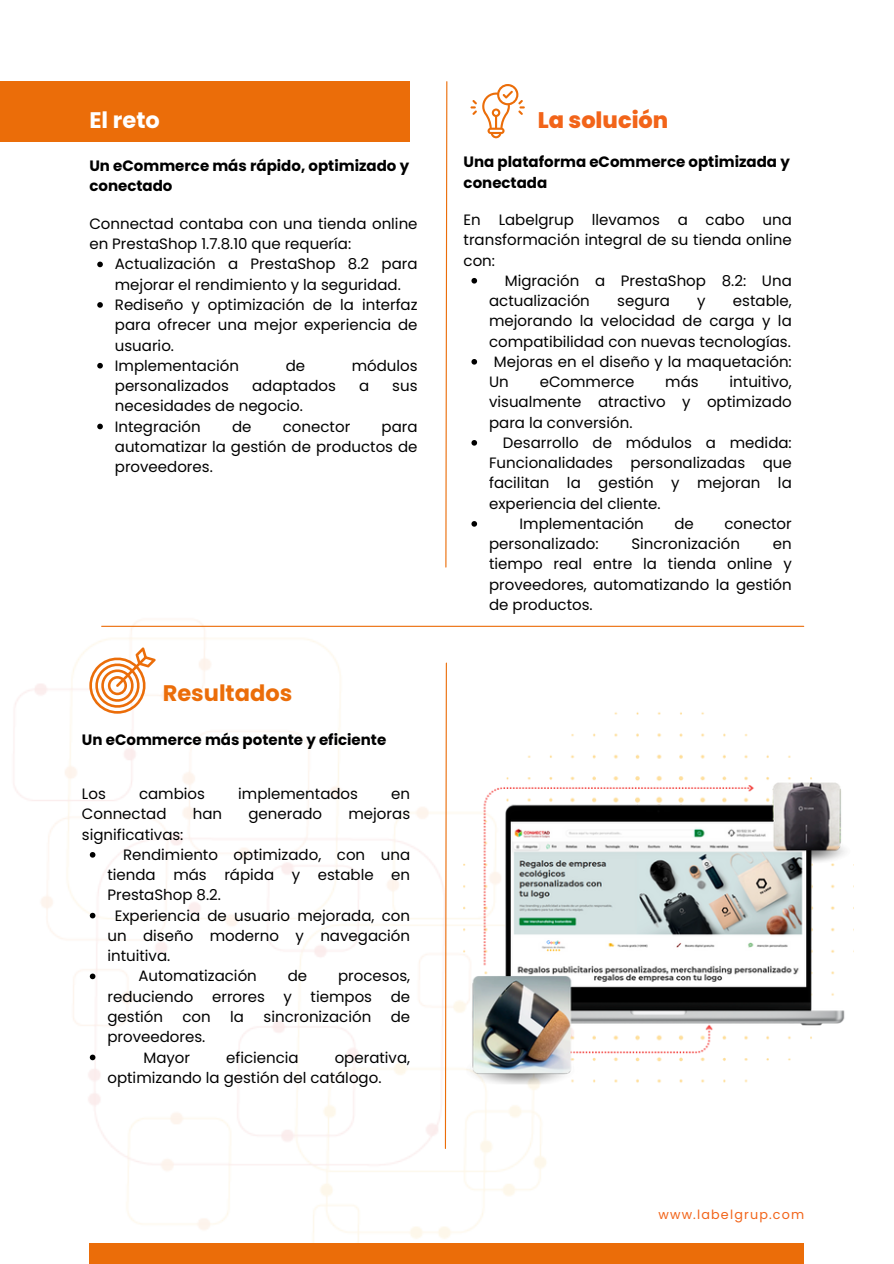
<style>
.page{position:relative;width:894px;height:1264px;background:#fff}
.page>*{position:absolute;margin:0;border:0;box-sizing:border-box;transform-origin:0 0}
.t1{font:800 22.5px "Poppins";color:#f26419}
.t2{font:700 22.5px "Poppins";color:#eb6d09}
.t3{font:700 22.5px "Poppins";color:#fff}
.t4{font:15px/20.2px "Poppins";color:#000;text-align:justify}
.t5{font:700 15px/20.2px "Poppins";color:#000}
.t6{font:12.75px "Poppins";letter-spacing:.09em;color:#f26419}
</style>
<div class="page">
<img style="left:0;top:106px;width:854px;height:1137px">
<div style="left:89px;top:1243px;width:715px;height:20px;background:#eb6d09"></div>
<svg style="left:444px;top:81px;width:4px;height:487px"></svg>
<hr style="left:102px;top:625px;width:701px;height:2px;background:#eb6d09">
<svg style="left:470px;top:84px;width:54px;height:54px"></svg>
<svg style="left:89px;top:647px;width:67px;height:66px"></svg>
<div style="left:0;top:81px;width:410px;height:60px;background:#eb6d09"></div>
<svg style="left:444px;top:662px;width:3px;height:487px"></svg>
<img style="left:463px;top:707px;width:389px;height:389px">
<svg style="left:97px;top:261px;width:6px;height:6px"></svg>
<svg style="left:97px;top:302px;width:6px;height:6px"></svg>
<svg style="left:97px;top:363px;width:6px;height:5px"></svg>
<svg style="left:97px;top:423px;width:6px;height:6px"></svg>
<svg style="left:471px;top:278px;width:6px;height:5px"></svg>
<svg style="left:471px;top:359px;width:6px;height:5px"></svg>
<svg style="left:471px;top:440px;width:6px;height:5px"></svg>
<svg style="left:471px;top:521px;width:6px;height:5px"></svg>
<svg style="left:90px;top:852px;width:5px;height:5px"></svg>
<svg style="left:90px;top:912px;width:5px;height:6px"></svg>
<svg style="left:90px;top:973px;width:5px;height:6px"></svg>
<svg style="left:90px;top:1054px;width:5px;height:6px"></svg>
<p class="t3" style="left:89px;top:104px;width:72px">El reto</p>
<h2 class="t5" style="left:89px;top:156px;width:321px">Un eCommerce más rápido, optimizado y conectado</h2>
<p class="t4" style="left:89px;top:213px;width:329px">Connectad contaba con una tienda online en PrestaShop 1.7.8.10 que requería:</p>
<h1 class="t4" style="left:115px;top:254px;width:304px">Actualización a PrestaShop 8.2 para mejorar el rendimiento y la seguridad.</h1>
<p class="t4" style="left:115px;top:294px;width:304px">Rediseño y optimización de la interfaz para ofrecer una mejor experiencia de usuario.</p>
<p class="t4" style="left:115px;top:355px;width:126px">Implementación</p>
<p class="t4" style="left:285px;top:355px;width:21px">de</p>
<p class="t4" style="left:351px;top:355px;width:67px">módulos</p>
<p class="t4" style="left:115px;top:375px;width:116px">personalizados</p>
<p class="t4" style="left:252px;top:375px;width:85px">adaptados</p>
<p class="t4" style="left:359px;top:375px;width:12px">a</p>
<p class="t4" style="left:392px;top:375px;width:27px">sus</p>
<p class="t4" style="left:115px;top:396px;width:189px">necesidades de negocio.</p>
<h1 class="t4" style="left:115px;top:416px;width:87px">Integración</h1>
<h1 class="t4" style="left:232px;top:416px;width:21px">de</h1>
<h1 class="t4" style="left:283px;top:416px;width:69px">conector</h1>
<h1 class="t4" style="left:115px;top:416px;width:304px;text-indent:266px">para automatizar la gestión de productos de proveedores.</h1>
<p class="t2" style="left:163px;top:677px;width:131px">Resultados</p>
<h3 class="t5" style="left:82px;top:729px;width:306px">Un eCommerce más potente y eficiente</h3>
<p class="t4" style="left:82px;top:783px;width:25px">Los</p>
<p class="t4" style="left:139px;top:783px;width:67px">cambios</p>
<p class="t4" style="left:238px;top:783px;width:121px">implementados</p>
<p class="t4" style="left:391px;top:783px;width:20px">en</p>
<p class="t4" style="left:82px;top:804px;width:86px">Connectad</p>
<p class="t4" style="left:193px;top:804px;width:31px">han</p>
<p class="t4" style="left:248px;top:804px;width:75px">generado</p>
<p class="t4" style="left:348px;top:804px;width:63px">mejoras</p>
<p class="t4" style="left:82px;top:824px;width:103px">significativas:</p>
<p class="t4" style="left:107px;top:844px;width:304px;text-indent:16px">Rendimiento optimizado, con una tienda más rápida y estable en PrestaShop 8.2.</p>
<p class="t4" style="left:107px;top:905px;width:304px;text-indent:7px">Experiencia de usuario mejorada, con un diseño moderno y navegación intuitiva.</p>
<h1 class="t4" style="left:138px;top:966px;width:120px">Automatización</h1>
<h1 class="t4" style="left:288px;top:966px;width:21px">de</h1>
<h1 class="t4" style="left:107px;top:966px;width:304px;text-indent:231px">procesos, reduciendo errores y tiempos de gestión</h1>
<h1 class="t4" style="left:182px;top:1006px;width:30px">con</h1>
<h1 class="t4" style="left:230px;top:1006px;width:15px">la</h1>
<h1 class="t4" style="left:263px;top:1006px;width:109px">sincronización</h1>
<h1 class="t4" style="left:390px;top:1006px;width:21px">de</h1>
<h1 class="t4" style="left:107px;top:1026px;width:99px">proveedores.</h1>
<h2 class="t4" style="left:143px;top:1047px;width:48px">Mayor</h2>
<h2 class="t4" style="left:226px;top:1047px;width:74px">eficiencia</h2>
<h2 class="t4" style="left:107px;top:1047px;width:304px;text-indent:227px">operativa, optimizando la gestión del catálogo.</h2>
<h3 class="t1" style="left:537px;top:104px;width:132px">La solución</h3>
<p class="t5" style="left:463px;top:152px;width:327px">Una plataforma eCommerce optimizada y conectada</p>
<p class="t4" style="left:463px;top:210px;width:329px">En Labelgrup llevamos a cabo una transformación integral de su tienda online con:</p>
<p class="t4" style="left:489px;top:270px;width:304px;text-indent:16px">Migración a PrestaShop 8.2: Una actualización</p>
<p class="t4" style="left:489px;top:291px;width:304px;text-indent:244px">estable, mejorando la velocidad de carga y la compatibilidad con nuevas tecnologías.</p>
<p class="t4" style="left:489px;top:351px;width:304px;text-indent:5px">Mejoras en el diseño y la maquetación:<br>Un</p>
<p class="t4" style="left:617px;top:291px;width:54px">segura</p>
<p class="t4" style="left:697px;top:291px;width:10px">y</p>
<p class="t4" style="left:539px;top:372px;width:96px">eCommerce</p>
<p class="t4" style="left:665px;top:372px;width:35px">más</p>
<p class="t4" style="left:489px;top:372px;width:304px;text-indent:240px">intuitivo, visualmente atractivo y optimizado para la conversión.</p>
<p class="t4" style="left:489px;top:432px;width:304px;text-indent:14px">Desarrollo de módulos a medida:<br>Funcionalidades personalizadas que facilitan la gestión y mejoran la experiencia del cliente.</p>
<h3 class="t4" style="left:519px;top:513px;width:126px">Implementación</h3>
<h3 class="t4" style="left:674px;top:513px;width:21px">de</h3>
<h3 class="t4" style="left:724px;top:513px;width:69px">conector</h3>
<h3 class="t4" style="left:489px;top:534px;width:111px">personalizado:</h3>
<h3 class="t4" style="left:631px;top:534px;width:110px">Sincronización</h3>
<h3 class="t4" style="left:489px;top:534px;width:304px;text-indent:284px">en tiempo real entre la tienda online y proveedores, automatizando la gestión de productos.</h3>
<h2 class="t6" style="left:658px;top:1205px;width:147px">www.labelgrup.com</h2>
</div>
